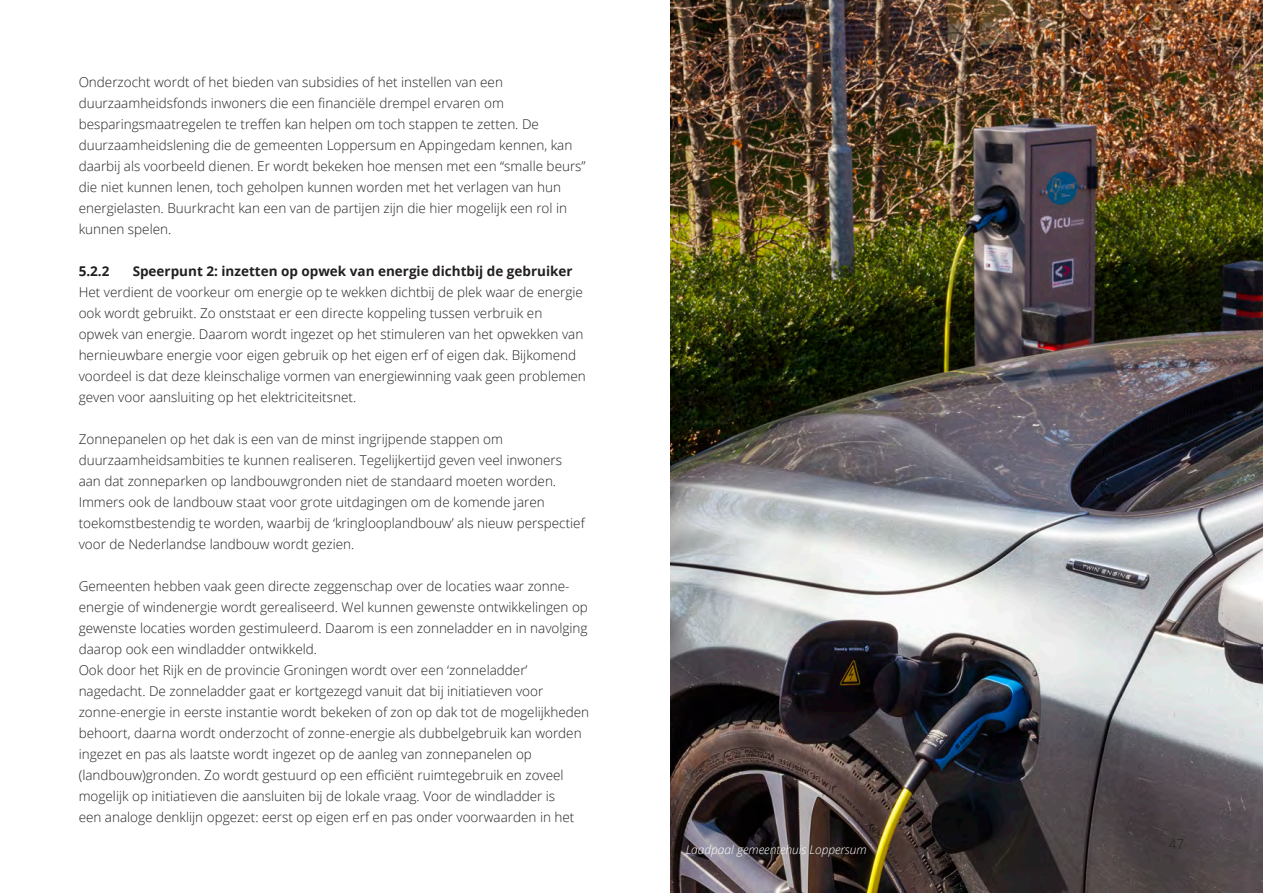
<style>
.page{position:relative;width:1263px;height:893px;background:#fff}
.page>*{position:absolute;margin:0;border:0;box-sizing:border-box;transform-origin:0 0}
.t1{font:300 13.5px/21px "Open Sans";color:#231f20}
.t2{font:700 13.5px "Open Sans";color:#231f20}
.t3{font:italic 300 12px "Open Sans";color:#fff}
</style>
<div class="page">
<img style="left:671px;top:0;width:592px;height:893px">
<p class="t1" style="left:79px;top:71px;width:508px">Onderzocht wordt of het bieden van subsidies of het instellen van een duurzaamheidsfonds inwoners die een financiële drempel ervaren om besparingsmaatregelen te treffen kan helpen om toch stappen te zetten. De duurzaamheidslening die de gemeenten Loppersum en Appingedam kennen, kan daarbij als voorbeeld dienen. Er wordt bekeken hoe mensen met een “smalle beurs” die niet kunnen lenen, toch geholpen kunnen worden met het verlagen van hun energielasten. Buurkracht kan een van de partijen zijn die hier mogelijk een rol in kunnen spelen.</p>
<p class="t2" style="left:79px;top:261px;width:32px">5.2.2</p>
<p class="t2" style="left:133px;top:261px;width:441px">Speerpunt 2: inzetten op opwek van energie dichtbij de gebruiker</p>
<p class="t1" style="left:79px;top:281px;width:509px">Het verdient de voorkeur om energie op te wekken dichtbij de plek waar de energie ook wordt gebruikt. Zo onststaat er een directe koppeling tussen verbruik en<br>opwek van energie. Daarom wordt ingezet op het stimuleren van het opwekken van hernieuwbare energie voor eigen gebruik op het eigen erf of eigen dak. Bijkomend voordeel is dat deze kleinschalige vormen van energiewinning vaak geen problemen geven voor aansluiting op het elektriciteitsnet.</p>
<p class="t1" style="left:79px;top:428px;width:508px">Zonnepanelen op het dak is een van de minst ingrijpende stappen om duurzaamheidsambities te kunnen realiseren. Tegelijkertijd geven veel inwoners aan dat zonneparken op landbouwgronden niet de standaard moeten worden.<br>Immers ook de landbouw staat voor grote uitdagingen om de komende jaren toekomstbestendig te worden, waarbij de ‘kringlooplandbouw’ als nieuw perspectief voor de Nederlandse landbouw wordt gezien.</p>
<p class="t1" style="left:79px;top:575px;width:511px">Gemeenten hebben vaak geen directe zeggenschap over de locaties waar zonne&shy;energie of windenergie wordt gerealiseerd. Wel kunnen gewenste ontwikkelingen op gewenste locaties worden gestimuleerd. Daarom is een zonneladder en in navolging daarop ook een windladder ontwikkeld.</p>
<p class="t1" style="left:79px;top:659px;width:512px">Ook door het Rijk en de provincie Groningen wordt over een ‘zonneladder’ nagedacht. De zonneladder gaat er kortgezegd vanuit dat bij initiatieven voor zonne-energie in eerste instantie wordt bekeken of zon op dak tot de mogelijkheden behoort, daarna wordt onderzocht of zonne-energie als dubbelgebruik kan worden ingezet en pas als laatste wordt ingezet op de aanleg van zonnepanelen op (landbouw)gronden. Zo wordt gestuurd op een efficiënt ruimtegebruik en zoveel mogelijk op initiatieven die aansluiten bij de lokale vraag. Voor de windladder is<br>een analoge denklijn opgezet: eerst op eigen erf en pas onder voorwaarden in het</p>
<p class="t3" style="left:686px;top:842px;width:183px">Laadpaal gemeentehuis Loppersum</p>
<p class="t1" style="left:1169px;top:833px;width:17px">47</p>
</div>
